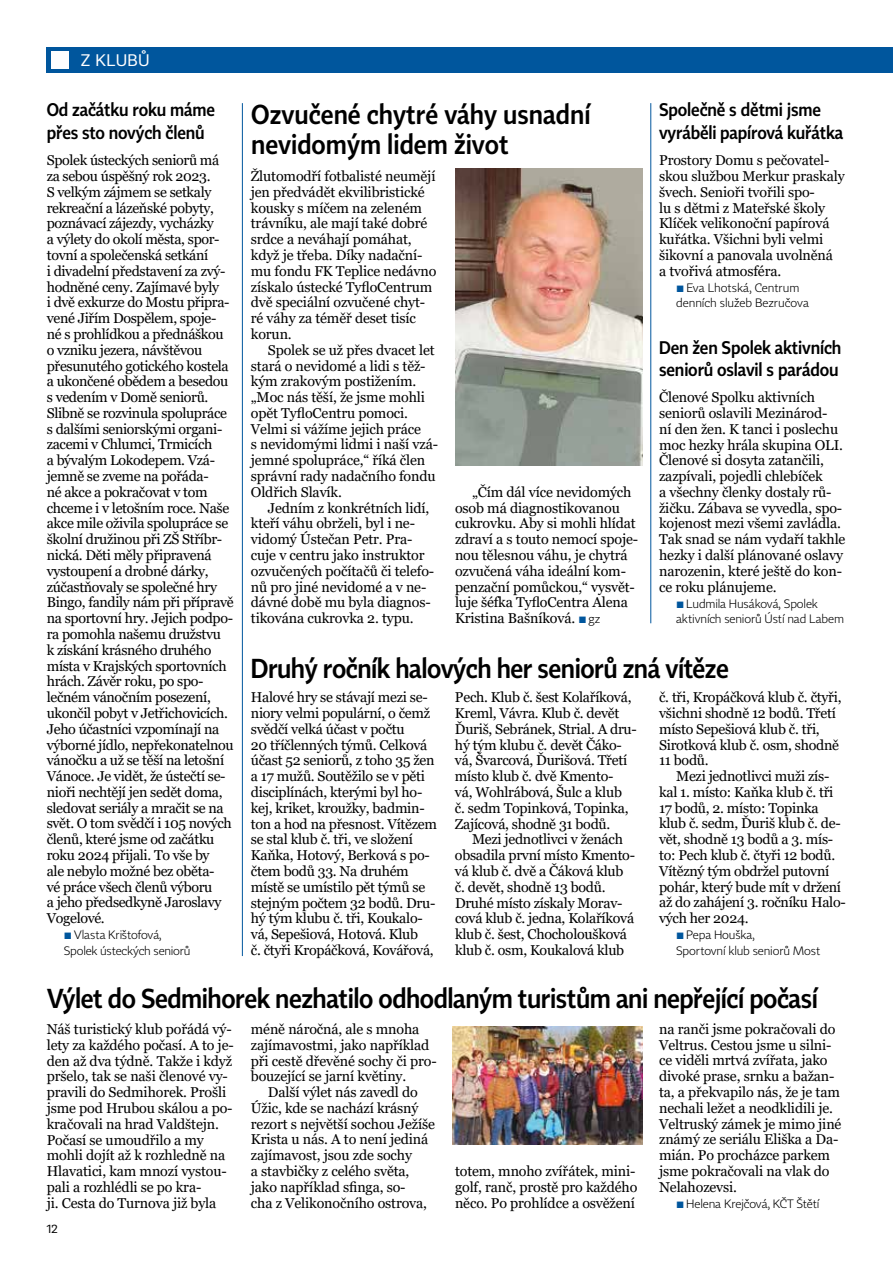
<style>
.page{position:relative;width:893px;height:1263px;background:#fff}
.page>*{position:absolute;margin:0;border:0;box-sizing:border-box;transform-origin:0 0}
.t1{font:300 27px "Tabac Sans";letter-spacing:-.02em;color:#000;scale:.9 1}
.t2{font:300 27px/30px "Tabac Sans";color:#000;scale:.9 1}
.t3{font:300 18px/22.5px "Tabac Sans";letter-spacing:-.01em;color:#000;scale:.9 1}
.t4{font:16.5px "Tabac Sans";letter-spacing:.02em;color:#fff}
.t5{font:14.25px/15.8px "Georgia";letter-spacing:-.01em;color:#000}
.t6{font:300 12px/15.8px "Tabac Sans";letter-spacing:-.01em;color:#000}
.t7{font:12px "Tabac Sans";color:#000}
.s1{font-weight:400;font-size:9px;color:#00569d}
.s2{font-family:"Tabac Sans";font-size:9px;color:#00569d}
.s3{font-family:"Tabac Sans";font-weight:300;font-size:12px}
</style>
<div class="page">
<div style="left:47px;top:47px;width:846px;height:25px;background:#00569d"></div>
<div style="left:51px;top:51px;width:17px;height:17px;background:#fff"></div>
<hr style="left:242px;top:103px;width:1px;height:853px;background:#00569d">
<hr style="left:650px;top:103px;width:1px;height:520px;background:#00569d">
<img style="left:455px;top:168px;width:187px;height:297px">
<img style="left:453px;top:1027px;width:189px;height:117px">
<p class="t4" style="left:81px;top:50px;width:70px">Z KLUBŮ</p>
<p class="t3" style="left:47px;top:99px;width:188px">Od začátku roku máme přes sto nových členů</p>
<p class="t5" style="left:47px;top:153px;width:189px">Spolek ústeckých seniorů má za sebou úspěšný rok 2023.<br>S velkým zájmem se setkaly rekreační a lázeňské pobyty, poznávací zájezdy, vycházky<br>a výlety do okolí města, spor&shy;tovní a společenská setkání<br>i divadelní představení za zvý&shy;hodněné ceny. Zajímavé byly<br>i dvě exkurze do Mostu připra&shy;vené Jiřím Dospělem, spoje&shy;né s prohlídkou a přednáškou o vzniku jezera, návštěvou přesunutého gotického kostela a ukončené obědem a besedou s vedením v Domě seniorů.<br>Slibně se rozvinula spolupráce s dalšími seniorskými organi&shy;zacemi v Chlumci, Trmicích<br>a bývalým Lokodepem. Vzá&shy;jemně se zveme na pořáda-<br>né akce a pokračovat v tom chceme i v letošním roce. Naše akce mile oživila spolupráce se školní družinou při ZŠ Stříbr&shy;nická. Děti měly připravená vystoupení a drobné dárky, zúčastňovaly se společné hry<br>Bingo, fandily nám při přípravě na sportovní hry. Jejich podpo&shy;ra pomohla našemu družstvu<br>k získání krásného druhého místa v Krajských sportovních hrách. Závěr roku, po spo&shy;lečném vánočním posezení, ukončil pobyt v Jetřichovicích.<br>Jeho účastníci vzpomínají na výborné jídlo, nepřekonatelnou vánočku a už se těší na letošní<br>Vánoce. Je vidět, že ústečtí se&shy;nioři nechtějí jen sedět doma, sledovat seriály a mračit se na svět. O tom svědčí i 105 nových členů, které jsme od začátku roku 2024 přijali. To vše by<br>ale nebylo možné bez oběta-<br>vé práce všech členů výboru<br>a jeho předsedkyně Jaroslavy<br>Vogelové.</p>
<p class="t6" style="left:64px;top:927px;width:128px"><span class="s1">■</span> Vlasta Krištofová,<br>Spolek ústeckých seniorů</p>
<h1 class="t2" style="left:251px;top:99px;width:379px">Ozvučené chytré váhy usnadní nevidomým lidem život</h1>
<p class="t5" style="left:251px;top:169px;width:187px">Žlutomodří fotbalisté neumějí jen předvádět ekvilibristické kousky s míčem na zeleném trávníku, ale mají také dobré srdce a neváhají pomáhat, když je třeba. Díky nadační&shy;mu fondu FK Teplice nedávno získalo ústecké TyfloCentrum dvě speciální ozvučené chyt&shy;ré váhy za téměř deset tisíc korun.</p>
<p class="t5" style="left:251px;top:342px;width:189px;text-indent:17px">Spolek se už přes dvacet let stará o nevidomé a lidi s těž&shy;kým zrakovým postižením. „Moc nás těší, že jsme mohli opět TyfloCentru pomoci.<br>Velmi si vážíme jejich práce<br>s nevidomými lidmi i naší vzá&shy;jemné spolupráce,“ říká člen správní rady nadačního fondu<br>Oldřich Slavík.</p>
<p class="t5" style="left:251px;top:500px;width:185px;text-indent:17px">Jedním z konkrétních lidí, kteří váhu obrželi, byl i ne&shy;vidomý Ústečan Petr. Pra&shy;cuje v centru jako instruktor ozvučených počítačů či telefo&shy;nů pro jiné nevidomé a v ne&shy;dávné době mu byla diagnos&shy;tikována cukrovka 2. typu.</p>
<p class="t5" style="left:455px;top:484px;width:185px;text-indent:17px">„Čím dál více nevidomých osob má diagnostikovanou cukrovku. Aby si mohli hlídat zdraví a s touto nemocí spoje&shy;nou tělesnou váhu, je chytrá ozvučená váha ideální kom&shy;penzační pomůckou,“ vysvět&shy;luje šéfka TyfloCentra Alena<br>Kristina Bašníková. <span class="s2">■</span> <span class="s3">gz</span></p>
<p class="t3" style="left:659px;top:99px;width:206px">Společně s dětmi jsme vyráběli papírová kuřátka</p>
<p class="t5" style="left:659px;top:153px;width:187px">Prostory Domu s pečovatel&shy;skou službou Merkur praskaly švech. Senioři tvořili spo-<br>lu s dětmi z Mateřské školy<br>Klíček velikonoční papírová kuřátka. Všichni byli velmi šikovní a panovala uvolněná<br>a tvořivá atmosféra.</p>
<p class="t6" style="left:676px;top:280px;width:134px"><span class="s1">■</span> Eva Lhotská, Centrum denních služeb Bezručova</p>
<p class="t3" style="left:659px;top:336px;width:204px">Den žen Spolek aktivních seniorů oslavil s parádou</p>
<p class="t5" style="left:659px;top:390px;width:188px">Členové Spolku aktivních seniorů oslavili Mezinárod-<br>ní den žen. K tanci i poslechu moc hezky hrála skupina OLI.<br>Členové si dosyta zatančili, zazpívali, pojedli chlebíček<br>a všechny členky dostaly rů&shy;žičku. Zábava se vyvedla, spo&shy;kojenost mezi všemi zavládla.<br>Tak snad se nám vydaří takhle hezky i další plánované oslavy narozenin, které ještě do kon&shy;ce roku plánujeme.</p>
<p class="t6" style="left:676px;top:595px;width:169px"><span class="s1">■</span> Ludmila Husáková, Spolek aktivních seniorů Ústí nad Labem</p>
<h1 class="t1" style="left:251px;top:651px;width:533px">Druhý ročník halových her seniorů zná vítěze</h1>
<p class="t5" style="left:251px;top:690px;width:188px">Halové hry se stávají mezi se&shy;niory velmi populární, o čemž svědčí velká účast v počtu<br>20 tříčlenných týmů. Celková účast 52 seniorů, z toho 35 žen a 17 mužů. Soutěžilo se v pěti disciplínách, kterými byl ho&shy;kej, kriket, kroužky, badmin&shy;ton a hod na přesnost. Vítězem se stal klub č. tři, ve složení<br>Kaňka, Hotový, Berková s po&shy;čtem bodů 33. Na druhém místě se umístilo pět týmů se stejným počtem 32 bodů. Dru&shy;hý tým klubu č. tři, Koukalo&shy;vá, Sepešiová, Hotová. Klub<br>č. čtyři Kropáčková, Kovářová,</p>
<p class="t5" style="left:455px;top:690px;width:183px">Pech. Klub č. šest Kolaříková,<br>Kreml, Vávra. Klub č. devět<br>Ďuriš, Sebránek, Strial. A dru&shy;hý tým klubu č. devět Čáko&shy;vá, Švarcová, Ďurišová. Třetí místo klub č. dvě Kmento-<br>vá, Wohlrábová, Šulc a klub<br>č. sedm Topinková, Topinka,<br>Zajícová, shodně 31 bodů.</p>
<p class="t5" style="left:455px;top:832px;width:182px;text-indent:17px">Mezi jednotlivci v ženách obsadila první místo Kmento&shy;vá klub č. dvě a Čáková klub č. devět, shodně 13 bodů.<br>Druhé místo získaly Morav&shy;cová klub č. jedna, Kolaříková klub č. šest, Chocholoušková klub č. osm, Koukalová klub</p>
<p class="t5" style="left:659px;top:690px;width:184px">č. tři, Kropáčková klub č. čtyři, všichni shodně 12 bodů. Třetí místo Sepešiová klub č. tři,<br>Sirotková klub č. osm, shodně<br>11 bodů.</p>
<p class="t5" style="left:659px;top:769px;width:188px;text-indent:17px">Mezi jednotlivci muži zís&shy;kal 1. místo: Kaňka klub č. tři<br>17 bodů, 2. místo: Topinka klub č. sedm, Ďuriš klub č. de&shy;vět, shodně 13 bodů a 3. mís&shy;to: Pech klub č. čtyři 12 bodů.<br>Vítězný tým obdržel putovní pohár, který bude mít v držení až do zahájení 3. ročníku Halo&shy;vých her 2024.</p>
<p class="t6" style="left:676px;top:927px;width:146px"><span class="s1">■</span> Pepa Houška,<br>Sportovní klub seniorů Most</p>
<h1 class="t1" style="left:47px;top:982px;width:858px">Výlet do Sedmihorek nezhatilo odhodlaným turistům ani nepřející počasí</h1>
<p class="t5" style="left:47px;top:1021px;width:188px">Náš turistický klub pořádá vý&shy;lety za každého počasí. A to je&shy;den až dva týdně. Takže i když pršelo, tak se naši členové vy&shy;pravili do Sedmihorek. Prošli jsme pod Hrubou skálou a po&shy;kračovali na hrad Valdštejn.<br>Počasí se umoudřilo a my mohli dojít až k rozhledně na<br>Hlavatici, kam mnozí vystou&shy;pali a rozhlédli se po kra-<br>ji. Cesta do Turnova již byla</p>
<p class="t5" style="left:251px;top:1021px;width:187px">méně náročná, ale s mnoha zajímavostmi, jako například při cestě dřevěné sochy či pro&shy;bouzející se jarní květiny.</p>
<p class="t5" style="left:251px;top:1084px;width:186px;text-indent:17px">Další výlet nás zavedl do<br>Úžic, kde se nachází krásný rezort s největší sochou Ježíše<br>Krista u nás. A to není jediná zajímavost, jsou zde sochy<br>a stavbičky z celého světa, jako například sfinga, so-<br>cha z Velikonočního ostrova,</p>
<p class="t7" style="left:47px;top:1221px;width:12px">12</p>
<p class="t5" style="left:455px;top:1163px;width:184px">totem, mnoho zvířátek, mini&shy;golf, ranč, prostě pro každého něco. Po prohlídce a osvěžení</p>
<p class="t5" style="left:659px;top:1021px;width:184px">na ranči jsme pokračovali do<br>Veltrus. Cestou jsme u silni&shy;ce viděli mrtvá zvířata, jako divoké prase, srnku a bažan&shy;ta, a překvapilo nás, že je tam nechali ležet a neodklidili je.<br>Veltruský zámek je mimo jiné známý ze seriálu Eliška a Da&shy;mián. Po procházce parkem jsme pokračovali na vlak do<br>Nelahozevsi.</p>
<p class="t6" style="left:676px;top:1196px;width:145px"><span class="s1">■</span> Helena Krejčová, KČT Štětí</p>
</div>
